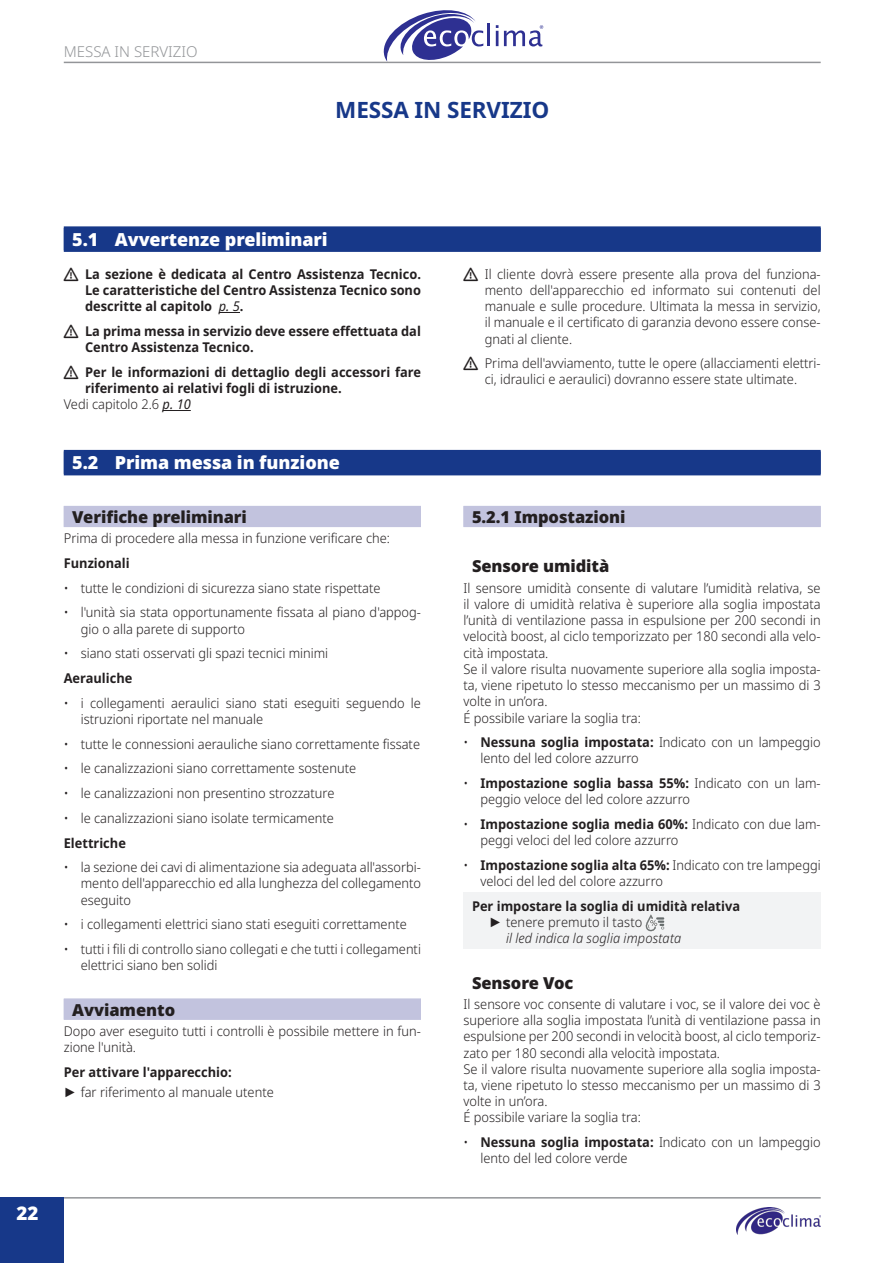
<style>
.page{position:relative;width:893px;height:1263px;background:#fff}
.page>*{position:absolute;margin:0;border:0;box-sizing:border-box;transform-origin:0 0}
.title1{font:700 22.5px "Noto Sans";letter-spacing:-.005em;color:#173889}
.t1{font:900 18.75px "Noto Sans";color:#fff}
.title2{font:900 18px "Noto Sans";letter-spacing:-.005em;color:#fff}
.title3{font:900 16.5px "Noto Sans";letter-spacing:-.005em;color:#231f20}
.title4{font:900 16.5px "Noto Sans";letter-spacing:-.005em;color:#231f20}
.t2{font:300 15px "Noto Sans";color:#939598}
.normale_it{font:300 13.5px/16.2px "Noto Sans";color:#231f20;scale:.95 1}
.funzione_it{font:700 13.5px/16.2px "Noto Sans";color:#231f20;scale:.95 1}
.normaleEvidenziatoSpazioSopra_it{font:700 13.5px "Noto Sans";color:#231f20;scale:.95 1}
.funzioneNote_it{font:italic 300 13.5px "Noto Sans";letter-spacing:.01em;color:#231f20;scale:.95 1}
.s1{font-weight:400;font-style:italic}
.s2{font-family:"Arial";font-weight:400}
.s3{font-weight:700}
</style>
<div class="page">
<hr style="left:64px;top:1197px;width:757px;height:1px;background:#939598">
<div style="left:0;top:1197px;width:64px;height:66px;background:#173889"></div>
<hr style="left:64px;top:62px;width:757px;height:1px;background:#939598">
<div style="left:64px;top:228px;width:757px;height:24px;background:#173889"></div>
<div style="left:64px;top:226px;width:757px;height:24px;background:#173889"></div>
<svg style="left:219px;top:312px;width:21px;height:1px"></svg>
<svg style="left:163px;top:410px;width:28px;height:1px"></svg>
<div style="left:64px;top:451px;width:757px;height:24px;background:#173889"></div>
<div style="left:64px;top:450px;width:757px;height:24px;background:#173889"></div>
<div style="left:64px;top:506px;width:357px;height:21px;background:#c2c3de"></div>
<div style="left:64px;top:999px;width:357px;height:21px;background:#c2c3de"></div>
<div style="left:64px;top:998px;width:357px;height:21px;background:#c2c3de"></div>
<div style="left:463px;top:506px;width:358px;height:21px;background:#c2c3de"></div>
<div style="left:463px;top:892px;width:358px;height:25px;background:#f2f3f4"></div>
<div style="left:463px;top:908px;width:358px;height:25px;background:#f2f3f4"></div>
<div style="left:463px;top:924px;width:358px;height:25px;background:#f2f3f4"></div>
<svg style="left:646px;top:914px;width:18px;height:17px"></svg>
<svg style="left:380px;top:10px;width:103px;height:52px"></svg>
<hr style="left:488px;top:24px;width:2px;height:22px;background:#2e3092">
<svg style="left:496px;top:25px;width:2px;height:21px"></svg>
<svg style="left:504px;top:25px;width:39px;height:21px"></svg>
<img style="left:737px;top:1208px;width:84px;height:26px">
<p class="t2" style="left:64px;top:41px;width:23px">Messa</p>
<p class="t2" style="left:115px;top:41px;width:28px">in servi</p>
<p class="t2" style="left:173px;top:41px;width:26px">zio</p>
<p class="title1" style="left:335px;top:94px;width:215px">MESSA IN SERVIZIO</p>
<p class="title2" style="left:72px;top:225px;width:257px">5.1 Avvertenze preliminari</p>
<p class="funzione_it" style="left:85px;top:266px;width:355px;text-align:justify">La sezione è dedicata al Centro Assistenza Tecnico.<br>Le caratteristiche del Centro Assistenza Tecnico sono descritte al capitolo <span class="s1">p. 5</span>.</p>
<p class="funzione_it" style="left:85px;top:323px;width:355px">La prima messa in servizio deve essere effettuata dal<br>Centro Assistenza Tecnico.</p>
<p class="funzione_it" style="left:85px;top:364px;width:355px">Per le informazioni di dettaglio degli accessori fare riferimento ai relativi fogli di istruzione.</p>
<p class="normale_it" style="left:64px;top:396px;width:135px">Vedi capitolo 2.6 <span class="s1">p. 10</span></p>
<p class="title2" style="left:72px;top:449px;width:269px">5.2 Prima messa in funzione</p>
<p class="title3" style="left:72px;top:504px;width:176px">Verifiche preliminari</p>
<p class="normale_it" style="left:64px;top:531px;width:345px">Prima di procedere alla messa in funzione verificare che:</p>
<p class="normaleEvidenziatoSpazioSopra_it" style="left:64px;top:554px;width:71px">Funzionali</p>
<p class="normale_it" style="left:64px;top:580px;width:335px">• tutte le condizioni di sicurezza siano state rispettate</p>
<p class="normale_it" style="left:81px;top:605px;width:360px;text-indent:-17px">• l'unità sia stata opportunamente fissata al piano d'appog&shy;gio o alla parete di supporto</p>
<p class="normale_it" style="left:64px;top:646px;width:280px">• siano stati osservati gli spazi tecnici minimi</p>
<p class="normaleEvidenziatoSpazioSopra_it" style="left:64px;top:669px;width:74px">Aerauliche</p>
<p class="normale_it" style="left:81px;top:695px;width:360px;text-indent:-17px">• i collegamenti aeraulici siano stati eseguiti seguendo le istruzioni riportate nel manuale</p>
<p class="normale_it" style="left:64px;top:736px;width:377px">• tutte le connessioni aerauliche siano correttamente fissate</p>
<p class="normale_it" style="left:64px;top:761px;width:309px">• le canalizzazioni siano correttamente sostenute</p>
<p class="normale_it" style="left:64px;top:785px;width:286px">• le canalizzazioni non presentino strozzature</p>
<p class="normale_it" style="left:64px;top:810px;width:286px">• le canalizzazioni siano isolate termicamente</p>
<p class="normaleEvidenziatoSpazioSopra_it" style="left:64px;top:833px;width:67px">Elettriche</p>
<p class="normale_it" style="left:81px;top:859px;width:360px;text-align:justify;text-indent:-17px">• la sezione dei cavi di alimentazione sia adeguata all'assorbi&shy;mento dell'apparecchio ed alla lunghezza del collegamento eseguito</p>
<p class="normale_it" style="left:64px;top:917px;width:363px">• i collegamenti elettrici siano stati eseguiti correttamente</p>
<p class="normale_it" style="left:81px;top:941px;width:360px;text-indent:-17px">• tutti i fili di controllo siano collegati e che tutti i collegamenti elettrici siano ben solidi</p>
<p class="title3" style="left:72px;top:997px;width:104px">Avviamento</p>
<p class="normale_it" style="left:64px;top:1023px;width:377px">Dopo aver eseguito tutti i controlli è possibile mettere in fun&shy;zione l'unità.</p>
<p class="normaleEvidenziatoSpazioSopra_it" style="left:64px;top:1062px;width:178px">Per attivare l'apparecchio:</p>
<p class="normale_it" style="left:64px;top:1085px;width:223px"><span class="s2">►</span> far riferimento al manuale utente</p>
<h2 class="t1" style="left:17px;top:1199px;width:23px">22</h2>
<p class="normale_it" style="left:485px;top:266px;width:355px;text-align:justify">Il cliente dovrà essere presente alla prova del funziona&shy;mento dell'apparecchio ed informato sui contenuti del manuale e sulle procedure. Ultimata la messa in servizio, il manuale e il certificato di garanzia devono essere conse&shy;gnati al cliente.</p>
<p class="normale_it" style="left:485px;top:356px;width:355px">Prima dell'avviamento, tutte le opere (allacciamenti elettri&shy;ci, idraulici e aeraulici) dovranno essere state ultimate.</p>
<p class="title3" style="left:472px;top:504px;width:155px">5.2.1 Impostazioni</p>
<p class="title4" style="left:472px;top:554px;width:139px">Sensore umidità</p>
<p class="normale_it" style="left:463px;top:580px;width:378px;text-align:justify">Il sensore umidità consente di valutare l’umidità relativa, se il valore di umidità relativa è superiore alla soglia impostata l’unità di ventilazione passa in espulsione per 200 secondi in velocità boost, al ciclo temporizzato per 180 secondi alla velo&shy;cità impostata.</p>
<p class="normale_it" style="left:463px;top:661px;width:377px;text-align:justify">Se il valore risulta nuovamente superiore alla soglia imposta&shy;ta, viene ripetuto lo stesso meccanismo per un massimo di 3 volte in un’ora.</p>
<p class="normale_it" style="left:463px;top:710px;width:188px">É possibile variare la soglia tra:</p>
<p class="normale_it" style="left:480px;top:734px;width:360px;text-indent:-17px">• <span class="s3">Nessuna soglia impostata:</span> Indicato con un lampeggio lento del led colore azzurro</p>
<p class="normale_it" style="left:480px;top:775px;width:360px;text-indent:-17px">• <span class="s3">Impostazione soglia bassa 55%:</span> Indicato con un lam&shy;peggio veloce del led colore azzurro</p>
<p class="normale_it" style="left:480px;top:816px;width:360px;text-indent:-17px">• <span class="s3">Impostazione soglia media 60%:</span> Indicato con due lam&shy;peggi veloci del led colore azzurro</p>
<p class="normale_it" style="left:480px;top:857px;width:360px;text-indent:-17px">• <span class="s3">Impostazione soglia alta 65%:</span> Indicato con tre lampeggi veloci del led del colore azzurro</p>
<p class="funzione_it" style="left:472px;top:898px;width:284px">Per impostare la soglia di umidità relativa</p>
<p class="normale_it" style="left:489px;top:914px;width:163px"><span class="s2">►</span> tenere premuto il tasto</p>
<p class="funzioneNote_it" style="left:506px;top:929px;width:186px">il led indica la soglia impostata</p>
<p class="title4" style="left:472px;top:970px;width:103px">Sensore Voc</p>
<p class="normale_it" style="left:463px;top:996px;width:377px;text-align:justify">Il sensore voc consente di valutare i voc, se il valore dei voc è superiore alla soglia impostata l’unità di ventilazione passa in espulsione per 200 secondi in velocità boost, al ciclo temporiz&shy;zato per 180 secondi alla velocità impostata.</p>
<p class="normale_it" style="left:463px;top:1061px;width:377px;text-align:justify">Se il valore risulta nuovamente superiore alla soglia imposta&shy;ta, viene ripetuto lo stesso meccanismo per un massimo di 3 volte in un’ora.</p>
<p class="normale_it" style="left:463px;top:1110px;width:188px">É possibile variare la soglia tra:</p>
<p class="normale_it" style="left:480px;top:1134px;width:360px;text-indent:-17px">• <span class="s3">Nessuna soglia impostata:</span> Indicato con un lampeggio lento del led colore verde</p>
</div>
